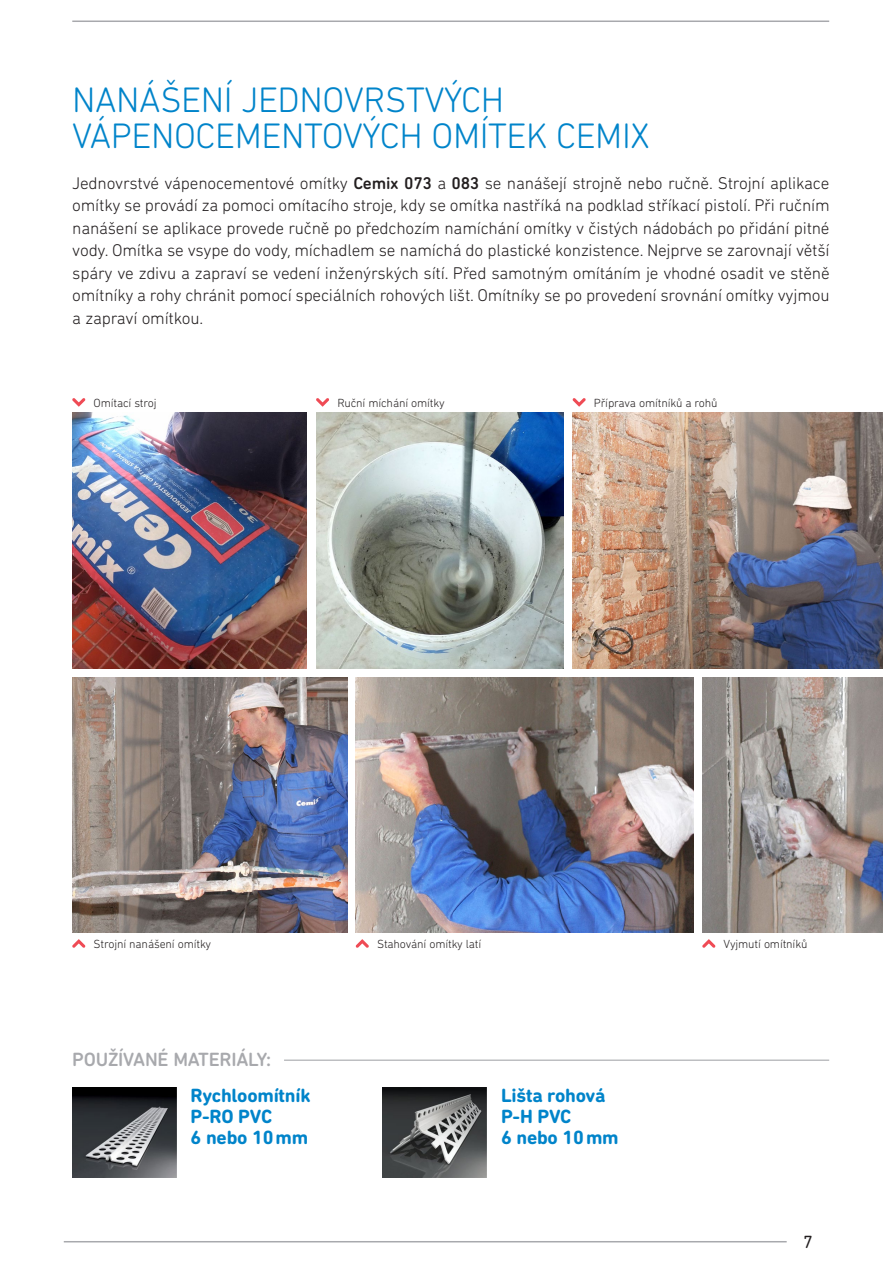
<style>
.page{position:relative;width:893px;height:1263px;background:#fff}
.page>*{position:absolute;margin:0;border:0;box-sizing:border-box;transform-origin:0 0}
.t1{font:300 36px/36px "DIN Next Rounded LT Pro";letter-spacing:-.01em;color:#0084ca}
.t2{font:700 19.5px/21px "DIN Next Rounded LT Pro";letter-spacing:-.01em;color:#0084ca}
.t3{font:500 19.5px "DIN Next Rounded LT Pro";letter-spacing:-.05em;color:#a8a9ad}
.t4{font:18px "DIN Next Rounded LT Pro";color:#231f20}
.t5{font:300 17.25px/22.5px "DIN Next Rounded LT Pro";letter-spacing:-.01em;color:#231f20;text-align:justify}
.t6{font:300 12px "DIN Next Rounded LT Pro";letter-spacing:-.01em;color:#231f20}
.s1{font-weight:500}
</style>
<div class="page">
<img style="left:573px;top:413px;width:309px;height:255px">
<img style="left:72px;top:413px;width:235px;height:255px">
<img style="left:316px;top:413px;width:248px;height:255px">
<img style="left:72px;top:677px;width:275px;height:255px">
<img style="left:383px;top:1087px;width:104px;height:91px">
<img style="left:72px;top:1087px;width:105px;height:91px">
<svg style="left:72px;top:398px;width:13px;height:9px"></svg>
<svg style="left:316px;top:398px;width:13px;height:9px"></svg>
<svg style="left:572px;top:398px;width:14px;height:9px"></svg>
<svg style="left:72px;top:939px;width:13px;height:9px"></svg>
<hr style="left:72px;top:1059px;width:757px;height:2px;background:#a8a9ad">
<div style="left:68px;top:1057px;width:216px;height:6px;background:#fff"></div>
<img style="left:702px;top:677px;width:180px;height:255px">
<svg style="left:702px;top:939px;width:13px;height:9px"></svg>
<svg style="left:356px;top:939px;width:13px;height:9px"></svg>
<img style="left:356px;top:677px;width:338px;height:255px">
<hr style="left:64px;top:1241px;width:723px;height:1px;background:#a8a9ad">
<hr style="left:72px;top:21px;width:757px;height:1px;background:#a8a9ad">
<h1 class="t1" style="left:72px;top:81px;width:433px">Nanášen í JEDNOVRSTVÝCH vápenoce</h1>
<h1 class="t1" style="left:235px;top:117px;width:48px">mentov</h1>
<h1 class="t1" style="left:363px;top:117px;width:146px">ých omítek</h1>
<h1 class="t1" style="left:556px;top:117px;width:95px">Cemix</h1>
<p class="t5" style="left:72px;top:171px;width:759px">Jednovrstvé vápenocementové omítky <span class="s1">CEMIX 073</span> a <span class="s1">083</span> se nanášejí strojně nebo ručně. Strojní aplikace omítky se provádí za pomoci omítacího stroje, kdy se omítka nastříká na podklad stříkací pistolí. Při ručním nanášení se aplikace provede ručně po předchozím namíchání omítky v čistých nádobách po přidání pitné vody. Omítka se vsype do vody, míchadlem se namíchá do plastické konzistence. Nejprve se zarovnají větší spáry ve zdivu a zapraví se vedení inženýrských sítí. Před samotným omítáním je vhodné osadit ve stěně omítníky a rohy chránit pomocí speciálních rohových lišt. Omítníky se po provedení srovnání omítky vyjmou a zapraví omítkou.</p>
<p class="t6" style="left:94px;top:396px;width:65px">Omítací stroj</p>
<p class="t6" style="left:337px;top:396px;width:109px">Ruční míchání omítky</p>
<p class="t6" style="left:594px;top:396px;width:125px">Příprava omítníků a rohů</p>
<p class="t6" style="left:85px;top:937px;width:128px">Strojní nanášení omítky</p>
<p class="t3" style="left:72px;top:1048px;width:23px">POUŽÍV</p>
<p class="t3" style="left:133px;top:1048px;width:76px">ANÉ MATERIÁ</p>
<p class="t3" style="left:248px;top:1048px;width:24px">LY:</p>
<p class="t6" style="left:369px;top:937px;width:114px">Stahování omítky latí</p>
<p class="t6" style="left:724px;top:937px;width:85px">Vyjmutí omítníků</p>
<p class="t2" style="left:191px;top:1084px;width:122px">Rychloomítník<br>P-RO PVC<br>6 nebo 10mm</p>
<p class="t2" style="left:501px;top:1084px;width:119px">Lišta rohová<br>P-H PVC<br>6 nebo 10mm</p>
<p class="t4" style="left:803px;top:1232px;width:11px">7</p>
</div>
